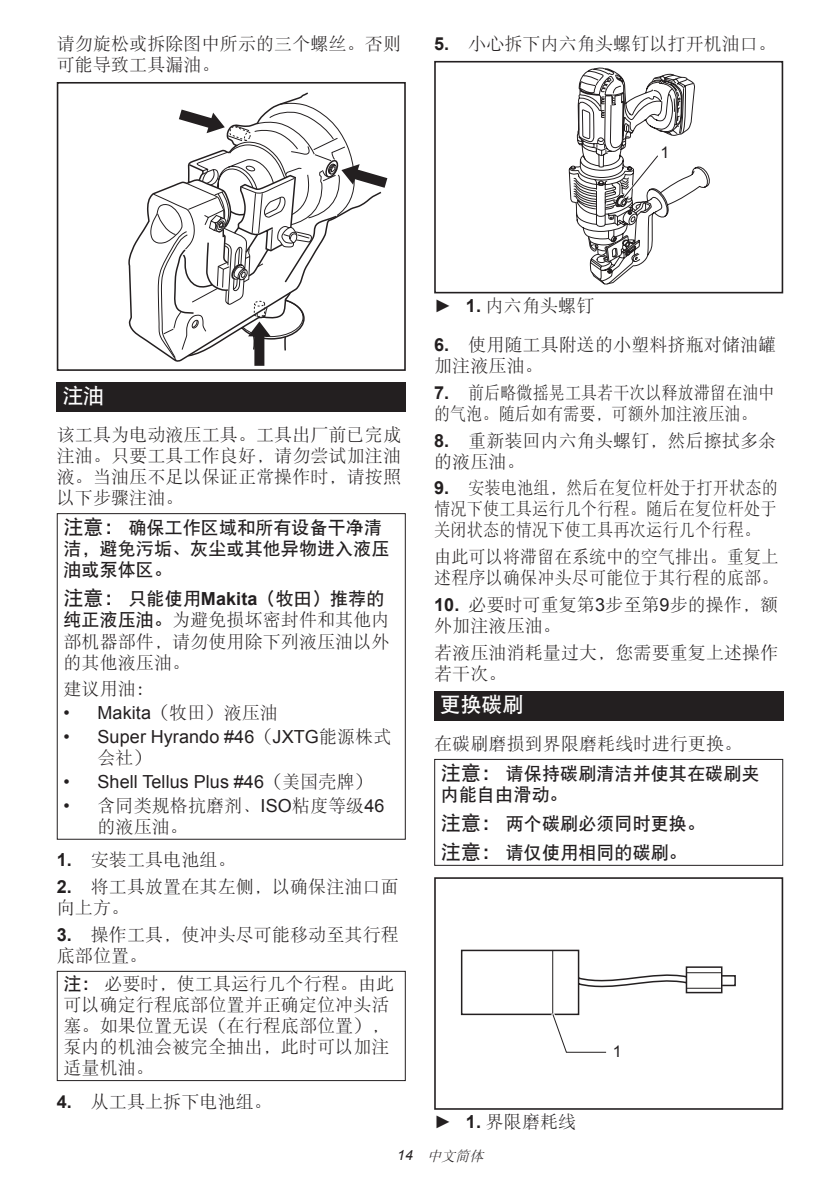
<style>
.page{position:relative;width:840px;height:1191px;background:#fff}
.page>*{position:absolute;margin:0;border:0;box-sizing:border-box;transform-origin:0 0}
.t1{font:21px "DFP Hei W7 GB EUC H";letter-spacing:-.01em;color:#fff}
.t2{font:18px/21px "DFP Song W3 GB EUC H";letter-spacing:.005em;color:#231f20}
.t3{font:18px/21px "DFP Hei W7 GB EUC H";letter-spacing:.005em;color:#231f20}
.t4{font:18px "Arial";letter-spacing:.005em;color:#231f20}
.t5{font:18px/21px "DFP Song W3 GB EUC H";letter-spacing:.005em;color:#231f20;text-align:justify;scale:.9 1}
.t6{font:18px/21px "DFP Song W3 GB EUC H";letter-spacing:.005em;color:#231f20;scale:.89 1}
.t7{font:18px/21px "DFP Song W3 GB EUC H";letter-spacing:.005em;color:#231f20;scale:.95 1}
.t8{font:16px "Arial";color:#231f20}
.t9{font:italic 14px "DFP Song W3 GB EUC H";color:#231f20}
.s1{font-family:"Arial";font-weight:700}
.s2{font-size:20px}
.s3{font-family:"DFP Hei W7 GB EUC H"}
.s4{font-family:"DFP Song W3 GB EUC H"}
.s5{font-family:"Arial"}
</style>
<div class="page">
<svg style="left:128px;top:92px;width:180px;height:251px"></svg>
<svg style="left:149px;top:102px;width:239px;height:264px"></svg>
<div style="left:57px;top:342px;width:73px;height:29px;background:#fff"></div>
<div style="left:57px;top:82px;width:348px;height:289px;border:2px solid #231f20"></div>
<div style="left:57px;top:382px;width:348px;height:29px;background:#231f20"></div>
<div style="left:57px;top:513px;width:348px;height:326px;border:1px solid #231f20"></div>
<div style="left:57px;top:970px;width:348px;height:111px;border:1px solid #231f20"></div>
<div style="left:434px;top:61px;width:348px;height:232px;border:2px solid #231f20"></div>
<svg style="left:568px;top:61px;width:142px;height:224px"></svg>
<div style="left:434px;top:691px;width:348px;height:29px;background:#231f20"></div>
<div style="left:434px;top:759px;width:348px;height:107px;border:1px solid #231f20"></div>
<div style="left:434px;top:877px;width:348px;height:232px;border:2px solid #231f20"></div>
<div style="left:720px;top:975px;width:15px;height:11px;border:2px solid #231f20"></div>
<svg style="left:460px;top:949px;width:262px;height:104px"></svg>
<p class="t2" style="left:57px;top:33px;width:345px">请勿旋松或拆除图中所示的三个螺丝。否则可能导致工具漏油。</p>
<p class="t2" style="left:434px;top:33px;width:343px"><span class="s1">5.</span> 小心拆下内六角头螺钉以打开机油口。</p>
<p class="t8" style="left:660px;top:142px;width:10px">1</p>
<p class="t1" style="left:62px;top:385px;width:43px">注油</p>
<p class="t2" style="left:57px;top:424px;width:345px;text-align:justify">该工具为电动液压工具。工具出厂前已完成注油。只要工具工作良好，请勿尝试加注油液。当油压不足以保证正常操作时，请按照以下步骤注油。</p>
<p class="t3" style="left:63px;top:517px;width:327px"><span class="s2">注意：</span>确保工作区域和所有设备干净清洁，避免污垢、灰尘或其他异物进入液压油或泵体区。</p>
<p class="t3" style="left:63px;top:588px;width:322px"><span class="s2">注意：</span>只能使用<span class="s1">Makita</span>（牧田）推荐的</p>
<p class="t2" style="left:63px;top:609px;width:327px;text-align:justify"><span class="s3">纯正液压油。</span>为避免损坏密封件和其他内部机器部件，请勿使用除下列液压油以外的其他液压油。</p>
<p class="t2" style="left:63px;top:678px;width:92px">建议用油：</p>
<p class="t4" style="left:63px;top:701px;width:216px">• Makita<span class="s4">（牧田）液压油</span></p>
<p class="t4" style="left:63px;top:725px;width:329px">• Super Hyrando #46<span class="s4">（</span>JXTG<span class="s4">能源株式</span></p>
<p class="t2" style="left:97px;top:747px;width:56px">会社）</p>
<p class="t4" style="left:63px;top:770px;width:311px">• Shell Tellus Plus #46<span class="s4">（美国壳牌）</span></p>
<p class="t2" style="left:97px;top:795px;width:288px;text-indent:-34px"><span class="s5">•</span> 含同类规格抗磨剂、<span class="s5">ISO</span>粘度等级<span class="s5">46</span>的液压油。</p>
<p class="t2" style="left:57px;top:849px;width:180px"><span class="s1">1.</span> 安装工具电池组。</p>
<p class="t2" style="left:57px;top:876px;width:343px"><span class="s1">2.</span> 将工具放置在其左侧，以确保注油口面向上方。</p>
<p class="t2" style="left:57px;top:924px;width:343px"><span class="s1">3.</span> 操作工具，使冲头尽可能移动至其行程底部位置。</p>
<p class="t2" style="left:63px;top:973px;width:332px"><span class="s3">注：</span>必要时，使工具运行几个行程。由此可以确定行程底部位置并正确定位冲头活塞。如果位置无误（在行程底部位置），泵内的机油会被完全抽出，此时可以加注适量机油。</p>
<p class="t2" style="left:57px;top:1090px;width:216px"><span class="s1">4.</span> 从工具上拆下电池组。</p>
<p class="t2" style="left:434px;top:295px;width:162px"><span class="s5">►</span> <span class="s1">1.</span> 内六角头螺钉</p>
<p class="t2" style="left:434px;top:334px;width:343px"><span class="s1">6.</span> 使用随工具附送的小塑料挤瓶对储油罐加注液压油。</p>
<p class="t6" style="left:434px;top:382px;width:384px"><span class="s1">7.</span> 前后略微摇晃工具若干次以释放滞留在油中的气泡。随后如有需要，可额外加注液压油。</p>
<p class="t2" style="left:434px;top:429px;width:343px"><span class="s1">8.</span> 重新装回内六角头螺钉，然后擦拭多余的液压油。</p>
<p class="t5" style="left:434px;top:477px;width:383px"><span class="s1">9.</span> 安装电池组，然后在复位杆处于打开状态的情况下使工具运行几个行程。随后在复位杆处于关闭状态的情况下使工具再次运行几个行程。</p>
<p class="t7" style="left:434px;top:546px;width:363px">由此可以将滞留在系统中的空气排出。重复上述程序以确保冲头尽可能位于其行程的底部。</p>
<p class="t2" style="left:434px;top:594px;width:345px"><span class="s1">10.</span> 必要时可重复第<span class="s5">3</span>步至第<span class="s5">9</span>步的操作，额外加注液压油。</p>
<p class="t2" style="left:434px;top:642px;width:345px">若液压油消耗量过大，您需要重复上述操作若干次。</p>
<p class="t1" style="left:439px;top:694px;width:85px">更换碳刷</p>
<p class="t2" style="left:434px;top:733px;width:309px">在碳刷磨损到界限磨耗线时进行更换。</p>
<p class="t3" style="left:440px;top:763px;width:320px"><span class="s2">注意：</span>请保持碳刷清洁并使其在碳刷夹内能自由滑动。</p>
<p class="t3" style="left:440px;top:809px;width:265px;line-height:29px"><span class="s2">注意：</span>两个碳刷必须同时更换。<span class="s2">注意：</span>请仅使用相同的碳刷。</p>
<p class="t2" style="left:434px;top:1111px;width:143px"><span class="s5">►</span> <span class="s1">1.</span> 界限磨耗线</p>
<p class="t8" style="left:612px;top:1041px;width:10px">1</p>
<p class="t9" style="left:397px;top:1148px;width:91px"><span class="s5">1 4</span> 中文简体</p>
</div>
